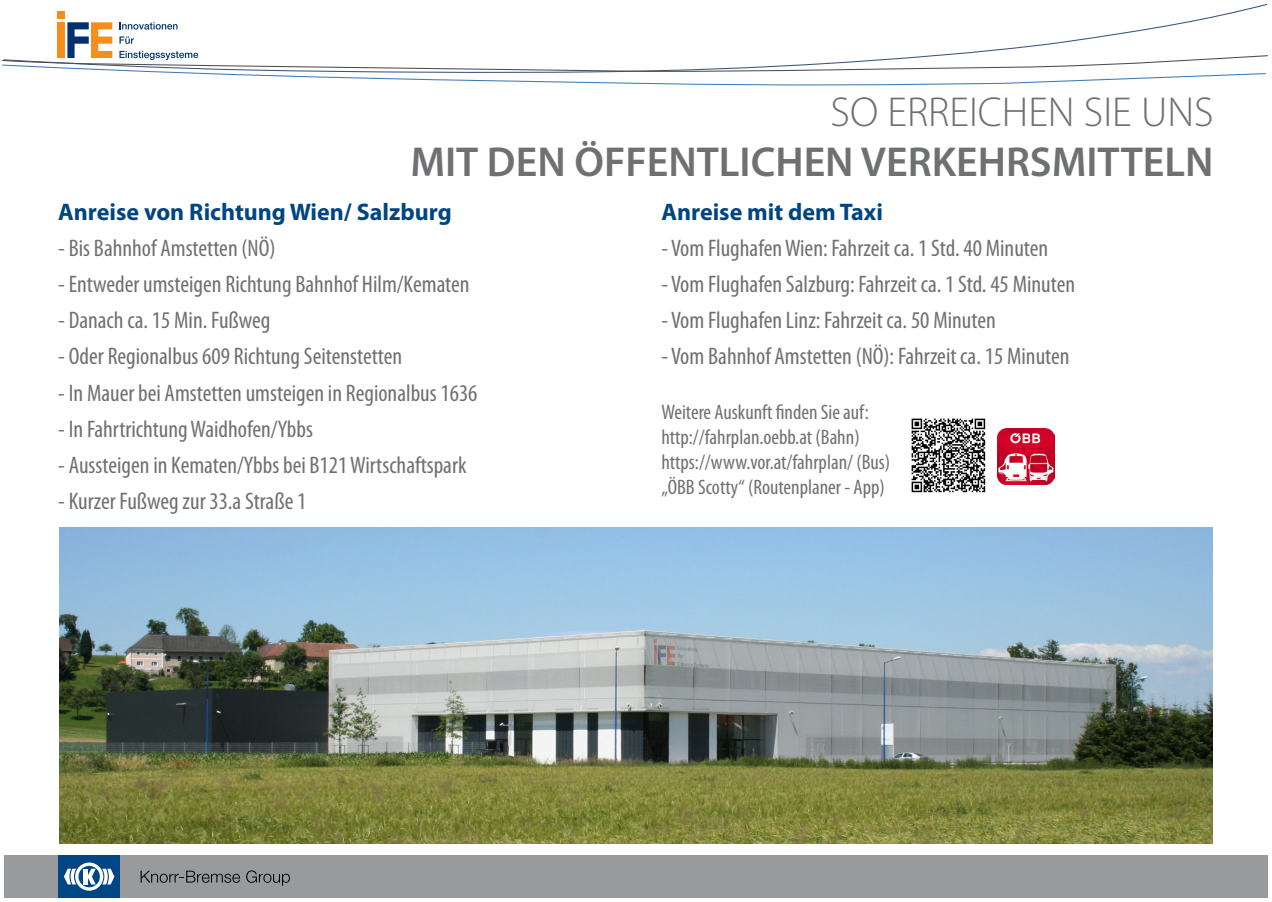
<style>
.page{position:relative;width:1272px;height:902px;background:#fff}
.page>*{position:absolute;margin:0;border:0;box-sizing:border-box;transform-origin:0 0}
.t1{font:600 42px "Myriad Pro";color:#6f7072}
.t2{font:300 42px "Myriad Pro";color:#6f7072}
.t3{font:condensed 24px "Myriad Pro";color:#6f7072}
.t4{font:700 24px "Myriad Pro";color:#004581}
.t5{font:condensed 21px/25.2px "Myriad Pro";color:#6f7072}
</style>
<div class="page">
<svg style="left:911px;top:418px;width:75px;height:75px"></svg>
<svg style="left:911px;top:418px;width:74px;height:74px"></svg>
<img style="left:59px;top:527px;width:1153px;height:316px">
<div style="left:4px;top:855px;width:1263px;height:42px;background:#999a9b"></div>
<svg style="left:2px;top:22px;width:1265px;height:64px"></svg>
<svg style="left:141px;top:870px;width:99px;height:12px"></svg>
<svg style="left:246px;top:870px;width:44px;height:15px"></svg>
<div style="left:58px;top:855px;width:62px;height:42px;background:#004684"></div>
<svg style="left:64px;top:862px;width:50px;height:28px"></svg>
<img style="left:997px;top:428px;width:57px;height:56px">
<h1 class="t2" style="left:830px;top:89px;width:384px">SO ERREICHEN SIE UNS</h1>
<h1 class="t1" style="left:410px;top:135px;width:804px">MIT DEN ÖFFENTLICHEN VERKEHRSMITTELN</h1>
<p class="t4" style="left:58px;top:199px;width:395px">Anreise von Richtung Wien/ Salzburg</p>
<p class="t3" style="left:58px;top:234px;width:219px">- Bis Bahnhof Amstetten (NÖ)</p>
<p class="t3" style="left:58px;top:270px;width:413px">- Entweder umsteigen Richtung Bahnhof Hilm/Kematen</p>
<p class="t3" style="left:58px;top:306px;width:214px">- Danach ca. 15 Min. Fußweg</p>
<p class="t3" style="left:58px;top:342px;width:345px">- Oder Regionalbus 609 Richtung Seitenstetten</p>
<p class="t3" style="left:58px;top:378px;width:421px">- In Mauer bei Amstetten umsteigen in Regionalbus 1636</p>
<p class="t3" style="left:58px;top:414px;width:256px">- In Fahrtrichtung Waidhofen/Ybbs</p>
<p class="t3" style="left:58px;top:450px;width:410px">- Aussteigen in Kematen/Ybbs bei B121 Wirtschaftspark</p>
<p class="t3" style="left:58px;top:486px;width:250px">- Kurzer Fußweg zur 33.a Straße 1</p>
<p class="t4" style="left:661px;top:199px;width:223px">Anreise mit dem Taxi</p>
<p class="t3" style="left:661px;top:234px;width:388px">- Vom Flughafen Wien: Fahrzeit ca. 1 Std. 40 Minuten</p>
<p class="t3" style="left:661px;top:270px;width:415px">- Vom Flughafen Salzburg: Fahrzeit ca. 1 Std. 45 Minuten</p>
<p class="t3" style="left:661px;top:306px;width:336px">- Vom Flughafen Linz: Fahrzeit ca. 50 Minuten</p>
<p class="t3" style="left:661px;top:342px;width:409px">- Vom Bahnhof Amstetten (NÖ): Fahrzeit ca. 15 Minuten</p>
<p class="t5" style="left:661px;top:398px;width:230px">Weitere Auskunft finden Sie auf: http://fahrplan.oebb.at (Bahn) https://www.vor.at/fahrplan/ (Bus) „ÖBB Scotty“ (Routenplaner - App)</p>
</div>
